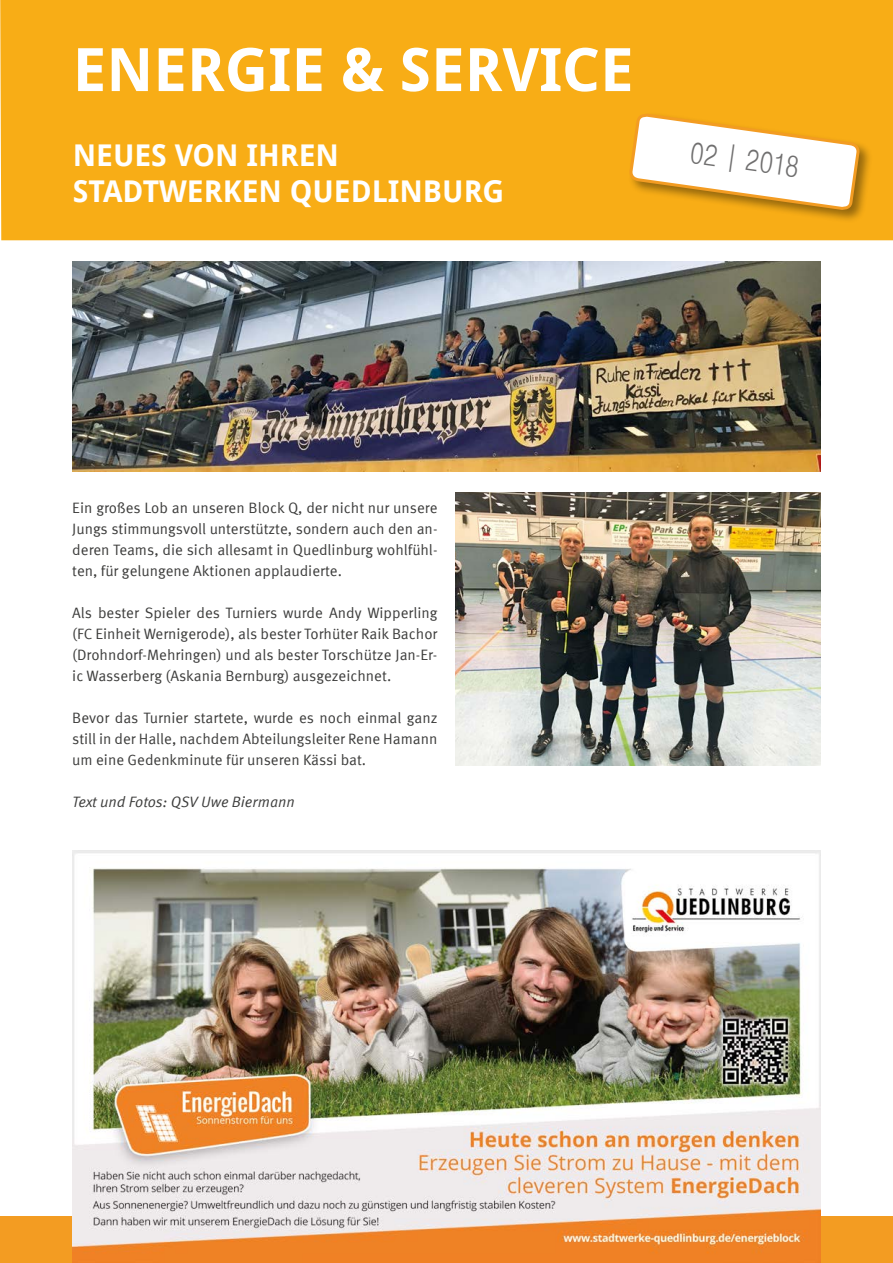
<style>
.page{position:relative;width:893px;height:1263px;background:#fff}
.page>*{position:absolute;margin:0;border:0;box-sizing:border-box;transform-origin:0 0}
.t1{font:700 60px "Droid Sans";color:#fff}
.t2{font:700 30px/36px "Droid Sans";color:#fff}
.t3{font:30px "Dotum";color:#706f6f;scale:.8 1}
.t4{font:15px/21px "Meta Offc Pro Norm";color:#3c3c3b;text-align:justify}
.t5{font:15px "Meta Offc Pro Norm Ita";color:#3c3c3b}
</style>
<div class="page">
<div style="left:0;top:0;width:893px;height:240px;background:#f8ad16"></div>
<div style="left:628px;top:112px;width:245px;height:112px;background:#000;opacity:.4"></div>
<svg style="left:628px;top:109px;width:233px;height:105px"></svg>
<div style="left:0;top:1216px;width:893px;height:47px;background:#f39c22"></div>
<img style="left:72px;top:850px;width:749px;height:413px">
<img style="left:455px;top:492px;width:366px;height:273px">
<img style="left:72px;top:261px;width:749px;height:210px">
<h1 class="t1" style="left:73px;top:31px;width:562px">ENERGIE &amp; SERVICE</h1>
<h2 class="t2" style="left:73px;top:138px;width:433px">NEUES VON IHREN<br>STADTWERKEN QUEDLINBURG</h2>
<h2 class="t3" style="left:692px;top:137px;width:139px;rotate:8deg">02 | 2018</h2>
<p class="t4" style="left:72px;top:497px;width:367px">Ein großes Lob an unseren Block Q, der nicht nur unsere Jungs stimmungsvoll unterstützte, sondern auch den an&shy;deren Teams, die sich allesamt in Quedlinburg wohlfühl&shy;ten, für gelungene Aktionen applaudierte.</p>
<p class="t4" style="left:72px;top:602px;width:367px">Als bester Spieler des Turniers wurde Andy Wipperling (FC Einheit Wernigerode), als bester Torhüter Raik Bachor (Drohndorf-Mehringen) und als bester Torschütze Jan-Er&shy;ic Wasserberg (Askania Bernburg) ausgezeichnet.</p>
<p class="t4" style="left:72px;top:707px;width:367px">Bevor das Turnier startete, wurde es noch einmal ganz still in der Halle, nachdem Abteilungsleiter Rene Hamann um eine Gedenkminute für unseren Kässi bat.</p>
<p class="t5" style="left:72px;top:791px;width:224px">Text und Fotos: QSV Uwe Biermann</p>
</div>
